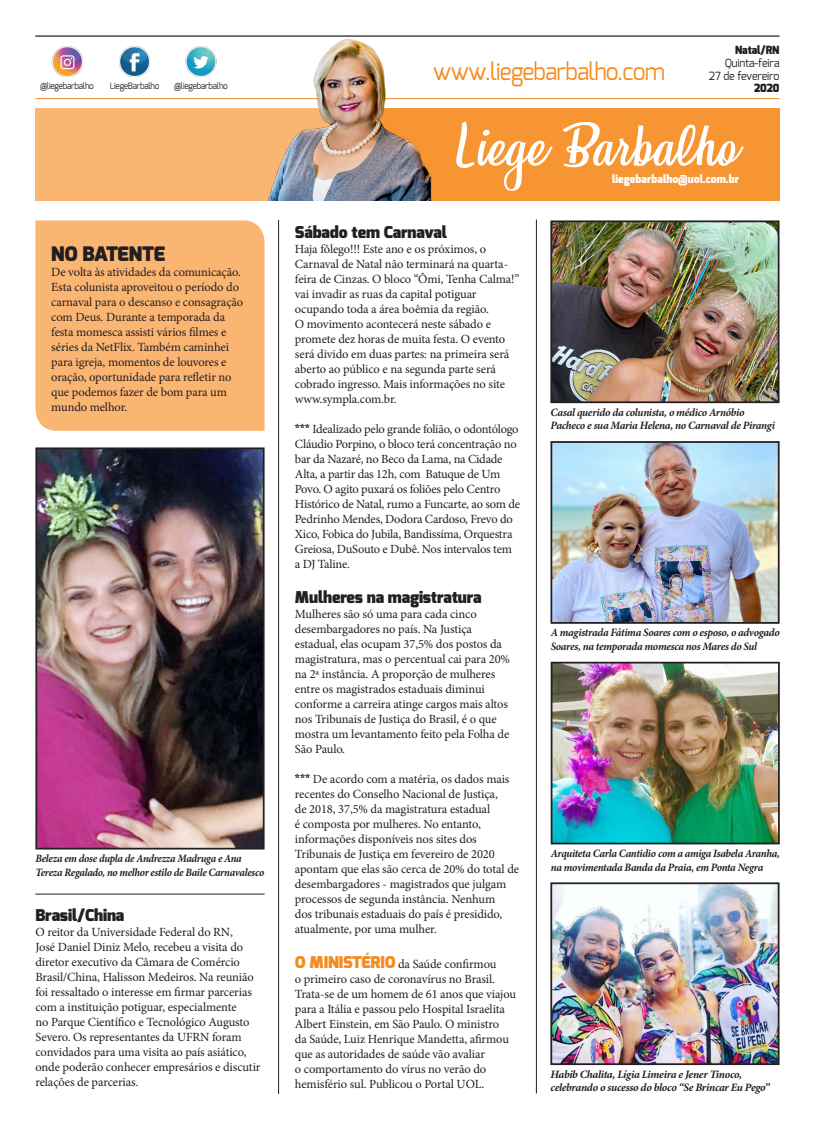
<style>
.page{position:relative;width:815px;height:1124px;background:#fff}
.page>*{position:absolute;margin:0;border:0;box-sizing:border-box;transform-origin:0 0}
.t1{font:51.25px "Honeymoon Personal Use";color:#fff}
.Assinatura{font:23.88px "Exo";letter-spacing:-.03em;color:#f68b1f;scale:.95 1}
.t2{font:900 20px "Exo";letter-spacing:-.03em;color:#231f20}
.t3{font:900 16.25px "Exo";letter-spacing:-.01em;color:#231f20}
.t4{font:12.5px/15px "Minion Pro";letter-spacing:-.01em;color:#231f20}
.t5{font:italic 700 11.25px/13.5px "Minion Pro";letter-spacing:-.03em;color:#231f20}
.t6{font:italic 700 11.25px/13.5px "Minion Pro";letter-spacing:-.03em;color:#231f20;scale:.94 1}
.t7{font:italic 700 11.25px/13.5px "Minion Pro";letter-spacing:-.03em;color:#231f20;scale:.96 1}
.Assinatura-2{font:11.25px "Exo";letter-spacing:-.01em;color:#231f20;scale:.95 1}
.Assinatura-3{font:900 11.25px "Exo";color:#fff;scale:.95 1}
.Assinatura-4{font:900 11.25px "Exo";letter-spacing:-.01em;color:#231f20;scale:.95 1}
.Assinatura-5{font:8.75px "Exo";letter-spacing:-.03em;color:#231f20;scale:.95 1}
.s1{font-family:"Exo";font-weight:900}
.s2{font-family:"Exo";font-weight:900;font-size:16.25px;color:#f68b1f}
</style>
<div class="page">
<hr style="left:35px;top:35px;width:745px;height:2px;background:#231f20">
<hr style="left:35px;top:98px;width:745px;height:1px;background:#f68b1f">
<img style="left:52px;top:47px;width:30px;height:30px">
<img style="left:119px;top:47px;width:31px;height:30px">
<img style="left:186px;top:47px;width:30px;height:30px">
<div style="left:35px;top:108px;width:745px;height:93px;background:#fbb573"></div>
<div style="left:331px;top:108px;width:449px;height:93px;background:#f79532"></div>
<img style="left:242px;top:35px;width:235px;height:166px">
<img style="left:553px;top:223px;width:223px;height:177px">
<div style="left:550px;top:220px;width:229px;height:183px;border:2px solid #231f20"></div>
<img style="left:553px;top:444px;width:224px;height:176px">
<div style="left:550px;top:441px;width:230px;height:182px;border:2px solid #231f20"></div>
<img style="left:554px;top:664px;width:223px;height:177px">
<div style="left:551px;top:661px;width:229px;height:183px;border:2px solid #231f20"></div>
<img style="left:553px;top:885px;width:223px;height:176px">
<div style="left:550px;top:882px;width:229px;height:182px;border:2px solid #231f20"></div>
<div style="left:35px;top:220px;width:230px;height:211px;background:#fbb573"></div>
<hr style="left:35px;top:893px;width:230px;height:1px;background:#231f20">
<hr style="left:278px;top:220px;width:1px;height:873px;background:#231f20">
<hr style="left:536px;top:219px;width:1px;height:874px;background:#231f20">
<img style="left:38px;top:450px;width:224px;height:396px">
<div style="left:35px;top:447px;width:230px;height:402px;border:2px solid #231f20"></div>
<p class="Assinatura-5" style="left:40px;top:80px;width:58px">@liegebarbalho</p>
<p class="Assinatura-5" style="left:110px;top:80px;width:54px">LiegeBarbalho</p>
<p class="Assinatura-5" style="left:174px;top:80px;width:58px">@liegebarbalho</p>
<p class="t2" style="left:51px;top:240px;width:115px">NO BATENTE</p>
<p class="t4" style="left:51px;top:264px;width:193px">De volta às atividades da comunicação.<br>Esta colunista aproveitou o período do carnaval para o descanso e consagração com Deus. Durante a temporada da festa momesca assisti vários filmes e séries da NetFlix. Também caminhei para igreja, momentos de louvores e oração, oportunidade para refletir no que podemos fazer de bom para um mundo melhor.</p>
<p class="t6" style="left:35px;top:851px;width:245px">Beleza em dose dupla de Andrezza Madruga e Ana<br>Tereza Regalado, no melhor estilo de Baile Carnavalesco</p>
<p class="t3" style="left:35px;top:904px;width:90px">Brasil/China</p>
<p class="t4" style="left:35px;top:924px;width:227px">O reitor da Universidade Federal do RN,<br>José Daniel Diniz Melo, recebeu a visita do diretor executivo da Câmara de Comércio Brasil/China, Halisson Medeiros. Na reunião foi ressaltado o interesse em firmar parcerias com a instituição potiguar, especialmente<br>no Parque Científico e Tecnológico Augusto Severo. Os representantes da UFRN foram convidados para uma visita ao país asiático, onde poderão conhecer empresários e discutir relações de parcerias.</p>
<p class="Assinatura-4" style="left:735px;top:43px;width:48px">Natal/RN</p>
<p class="Assinatura-2" style="left:725px;top:56px;width:59px">Quinta-feira</p>
<p class="Assinatura-2" style="left:709px;top:68px;width:76px">27 de fevereiro</p>
<p class="Assinatura-4" style="left:754px;top:81px;width:28px">2020</p>
<p class="t1" style="left:458px;top:117px;width:281px">Liege Barbalho</p>
<p class="Assinatura" style="left:433px;top:56px;width:246px">www.liegebarbalho.com</p>
<p class="Assinatura-3" style="left:612px;top:171px;width:135px">liegebarbalho@uol.com.br</p>
<p class="t3" style="left:295px;top:222px;width:154px">Sábado tem Carnaval</p>
<p class="t4" style="left:295px;top:242px;width:226px">Haja fôlego!!! Este ano e os próximos, o Carnaval de Natal não terminará na quarta&shy;feira de Cinzas. O bloco “Ômi, Tenha Calma!” vai invadir as ruas da capital potiguar ocupando toda a área boêmia da região.<br>O movimento acontecerá neste sábado e promete dez horas de muita festa. O evento será divido em duas partes: na primeira será aberto ao público e na segunda parte será cobrado ingresso. Mais informações no site www.sympla.com.br.</p>
<p class="t4" style="left:295px;top:422px;width:227px"><span class="s1">***</span> Idealizado pelo grande folião, o odontólogo Cláudio Porpino, o bloco terá concentração no bar da Nazaré, no Beco da Lama, na Cidade Alta, a partir das 12h, com Batuque de Um Povo. O agito puxará os foliões pelo Centro Histórico de Natal, rumo a Funcarte, ao som de Pedrinho Mendes, Dodora Cardoso, Frevo do Xico, Fobica do Jubila, Bandissíma, Orquestra Greiosa, DuSouto e Dubê. Nos intervalos tem a DJ Taline.</p>
<p class="t3" style="left:295px;top:586px;width:188px">Mulheres na magistratura</p>
<p class="t4" style="left:295px;top:606px;width:217px">Mulheres são só uma para cada cinco desembargadores no país. Na Justiça estadual, elas ocupam 37,5% dos postos da magistratura, mas o percentual cai para 20% na 2ª instância. A proporção de mulheres entre os magistrados estaduais diminui conforme a carreira atinge cargos mais altos nos Tribunais de Justiça do Brasil, é o que mostra um levantamento feito pela Folha de São Paulo.</p>
<p class="t4" style="left:295px;top:771px;width:226px"><span class="s1">***</span> De acordo com a matéria, os dados mais recentes do Conselho Nacional de Justiça,<br>de 2018, 37,5% da magistratura estadual<br>é composta por mulheres. No entanto, informações disponíveis nos sites dos Tribunais de Justiça em fevereiro de 2020 apontam que elas são cerca de 20% do total de desembargadores - magistrados que julgam processos de segunda instância. Nenhum<br>dos tribunais estaduais do país é presidido, atualmente, por uma mulher.</p>
<p class="t4" style="left:295px;top:956px;width:223px"><span class="s2">O MINISTÉRIO</span> da Saúde confirmou<br>o primeiro caso de coronavírus no Brasil.<br>Trata-se de um homem de 61 anos que viajou para a Itália e passou pelo Hospital Israelita Albert Einstein, em São Paulo. O ministro<br>da Saúde, Luiz Henrique Mandetta, afirmou que as autoridades de saúde vão avaliar<br>o comportamento do vírus no verão do hemisfério sul. Publicou o Portal UOL.</p>
<p class="t5" style="left:551px;top:405px;width:226px">Casal querido da colunista, o médico Arnóbio<br>Pacheco e sua Maria Helena, no Carnaval de Pirangi</p>
<p class="t5" style="left:551px;top:625px;width:231px">A magistrada Fátima Soares com o esposo, o advogado<br>Soares, na temporada momesca nos Mares do Sul</p>
<p class="t7" style="left:551px;top:846px;width:240px">Arquiteta Carla Cantidio com a amiga Isabela Aranha, na movimentada Banda da Praia, em Ponta Negra</p>
<p class="t5" style="left:551px;top:1066px;width:221px">Habib Chalita, Lígia Limeira e Jener Tinoco, celebrando o sucesso do bloco “Se Brincar Eu Pego”</p>
</div>
